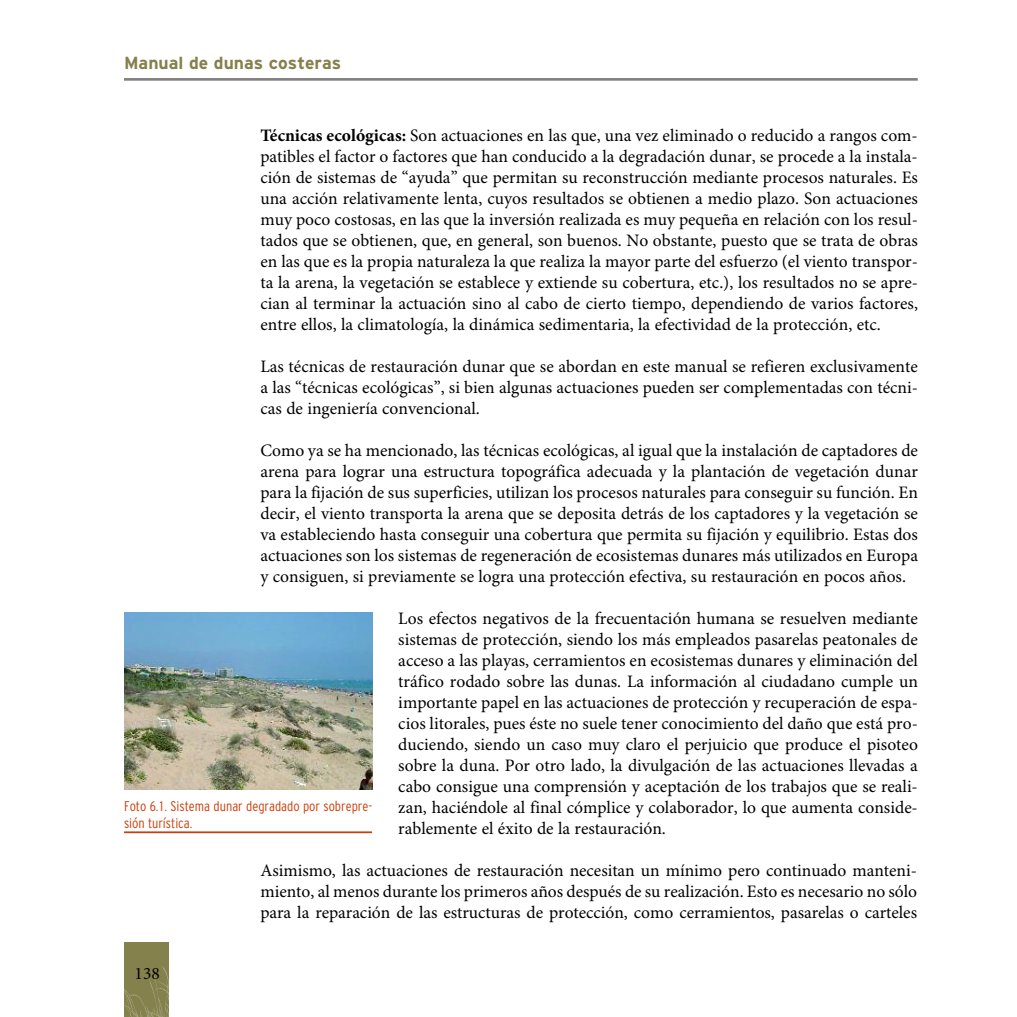
<style>
.page{position:relative;width:1017px;height:1017px;background:#fff}
.page>*{position:absolute;margin:0;border:0;box-sizing:border-box;transform-origin:0 0}
.t1{font:17.5px/21px "Minion Pro";color:#000;text-align:justify}
.t2{font:700 17.5px "Civica 07";color:#84814d}
.t3{font:300 condensed 14px/16.8px "Civica 03";color:#cc3d09}
.s1{font-weight:700}
</style>
<div class="page">
<hr style="left:124px;top:78px;width:794px;height:3px;background:#808080">
<div style="left:124px;top:943px;width:45px;height:74px;background:#84814d"></div>
<svg style="left:124px;top:966px;width:45px;height:51px"></svg>
<img style="left:124px;top:613px;width:248px;height:176px">
<hr style="left:124px;top:831px;width:248px;height:2px;background:#cc3d09">
<p class="t2" style="left:124px;top:52px;width:219px">Manual de dunas costeras</p>
<p class="t1" style="left:260px;top:126px;width:659px"><span class="s1">Técnicas ecológicas:</span> Son actuaciones en las que, una vez eliminado o reducido a rangos com&shy;patibles el factor o factores que han conducido a la degradación dunar, se procede a la instala&shy;ción de sistemas de “ayuda” que permitan su reconstrucción mediante procesos naturales. Es una acción relativamente lenta, cuyos resultados se obtienen a medio plazo. Son actuaciones muy poco costosas, en las que la inversión realizada es muy pequeña en relación con los resul&shy;tados que se obtienen, que, en general, son buenos. No obstante, puesto que se trata de obras en las que es la propia naturaleza la que realiza la mayor parte del esfuerzo (el viento transpor&shy;ta la arena, la vegetación se establece y extiende su cobertura, etc.), los resultados no se apre&shy;cian al terminar la actuación sino al cabo de cierto tiempo, dependiendo de varios factores, entre ellos, la climatología, la dinámica sedimentaria, la efectividad de la protección, etc.</p>
<p class="t1" style="left:260px;top:357px;width:659px">Las técnicas de restauración dunar que se abordan en este manual se refieren exclusivamente a las “técnicas ecológicas”, si bien algunas actuaciones pueden ser complementadas con técni&shy;cas de ingeniería convencional.</p>
<p class="t1" style="left:260px;top:441px;width:659px">Como ya se ha mencionado, las técnicas ecológicas, al igual que la instalación de captadores de arena para lograr una estructura topográfica adecuada y la plantación de vegetación dunar para la fijación de sus superficies, utilizan los procesos naturales para conseguir su función. En decir, el viento transporta la arena que se deposita detrás de los captadores y la vegetación se va estableciendo hasta conseguir una cobertura que permita su fijación y equilibrio. Estas dos actuaciones son los sistemas de regeneración de ecosistemas dunares más utilizados en Europa y consiguen, si previamente se logra una protección efectiva, su restauración en pocos años.</p>
<p class="t1" style="left:398px;top:609px;width:521px">Los efectos negativos de la frecuentación humana se resuelven mediante sistemas de protección, siendo los más empleados pasarelas peatonales de acceso a las playas, cerramientos en ecosistemas dunares y eliminación del tráfico rodado sobre las dunas. La información al ciudadano cumple un importante papel en las actuaciones de protección y recuperación de espa&shy;cios litorales, pues éste no suele tener conocimiento del daño que está pro&shy;duciendo, siendo un caso muy claro el perjuicio que produce el pisoteo sobre la duna. Por otro lado, la divulgación de las actuaciones llevadas a cabo consigue una comprensión y aceptación de los trabajos que se reali&shy;zan, haciéndole al final cómplice y colaborador, lo que aumenta conside&shy;rablemente el éxito de la restauración.</p>
<p class="t1" style="left:260px;top:861px;width:658px">Asimismo, las actuaciones de restauración necesitan un mínimo pero continuado manteni&shy;miento, al menos durante los primeros años después de su realización. Esto es necesario no sólo para la reparación de las estructuras de protección, como cerramientos, pasarelas o carteles</p>
<p class="t3" style="left:124px;top:797px;width:250px">Foto 6.1. Sistema dunar degradado por sobrepre&shy;sión turística.</p>
<p class="t1" style="left:135px;top:965px;width:27px">138</p>
</div>
